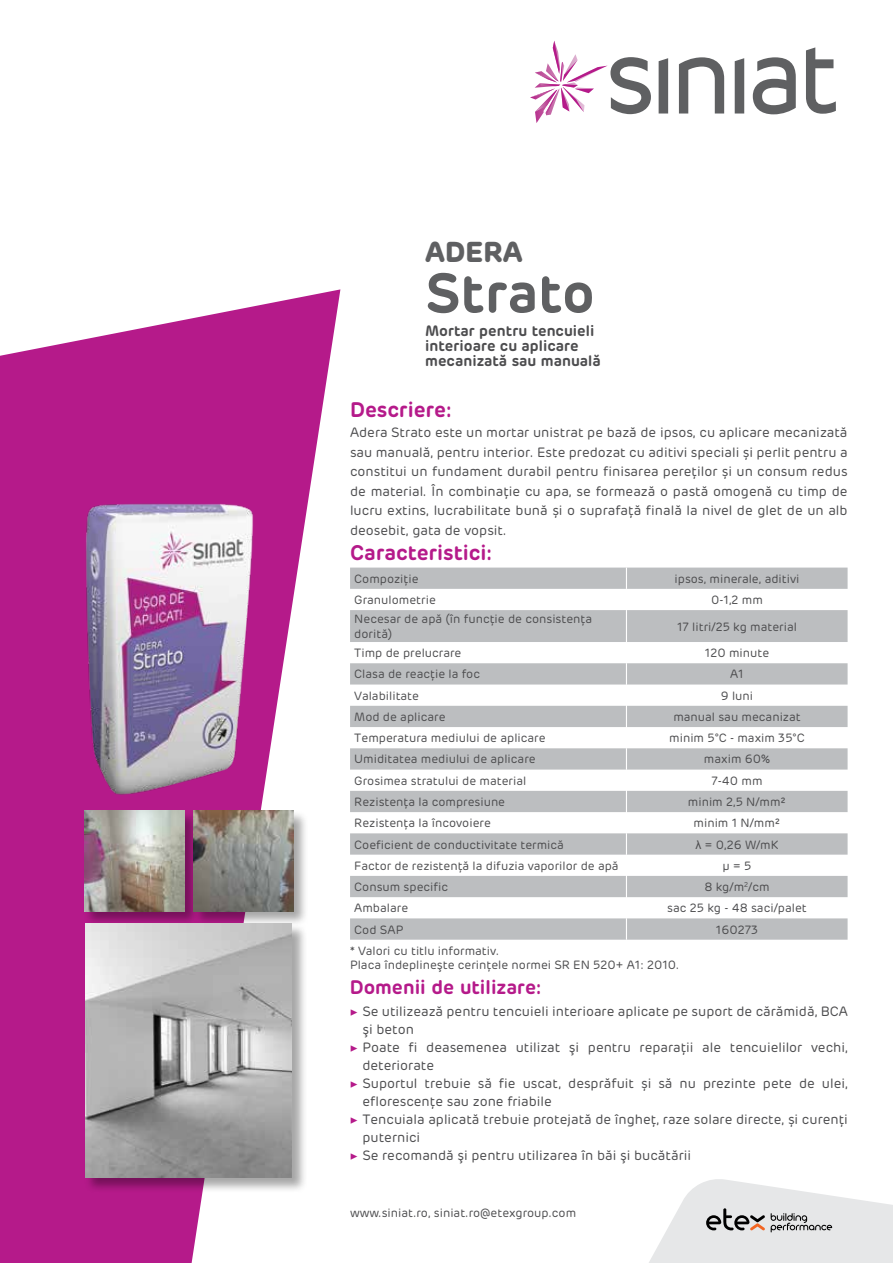
<style>
.page{position:relative;width:893px;height:1263px;background:#fff}
.page>*{position:absolute;margin:0;border:0;box-sizing:border-box;transform-origin:0 0}
.t1{font:600 55.5px "Rubrik";color:#5f6062}
.t2{font:700 28.5px "Rubrik";color:#5f6062}
.t3{font:600 21px "Rubrik";color:#b51a8a}
.t4{font:600 19.5px "Rubrik";color:#b51a8a}
.t5{font:600 15px/15px "Rubrik";color:#4d4d4f}
.t6{font:13.5px/19.5px "Rubrik";color:#4d4d4f;text-align:justify}
.t7{font:12px/14.4px "Rubrik";color:#4d4d4f}
.s1{font-family:"Arial"}
.s2{font-family:"Minion Pro";color:#b51a8a}
</style>
<div class="page">
<svg style="left:0;top:289px;width:340px;height:974px;fill:#b51a8a"></svg>
<svg style="left:649px;top:1179px;width:244px;height:84px"></svg>
<svg style="left:753px;top:57px;width:43px;height:57px"></svg>
<svg style="left:659px;top:58px;width:9px;height:56px"></svg>
<svg style="left:679px;top:57px;width:45px;height:57px"></svg>
<svg style="left:735px;top:58px;width:9px;height:56px"></svg>
<svg style="left:806px;top:47px;width:30px;height:67px"></svg>
<svg style="left:530px;top:41px;width:121px;height:82px"></svg>
<svg style="left:350px;top:568px;width:498px;height:372px;fill:#bcbec0"></svg>
<svg style="left:626px;top:568px;width:1px;height:42px"></svg>
<hr style="left:626px;top:610px;width:1px;height:32px;background:#fff">
<svg style="left:626px;top:642px;width:1px;height:298px"></svg>
<div style="left:83px;top:810px;width:117px;height:117px;background:#000;opacity:.35"></div>
<img style="left:84px;top:811px;width:100px;height:100px">
<div style="left:192px;top:810px;width:117px;height:117px;background:#000;opacity:.35"></div>
<img style="left:193px;top:811px;width:100px;height:100px">
<div style="left:84px;top:923px;width:223px;height:271px;background:#000;opacity:.35"></div>
<img style="left:85px;top:924px;width:207px;height:254px">
<img style="left:81px;top:500px;width:176px;height:297px">
<h2 class="t2" style="left:425px;top:234px;width:99px">ADERA</h2>
<h1 class="t1" style="left:425px;top:258px;width:171px">Strato</h1>
<p class="t5" style="left:425px;top:323px;width:177px">Mortar pentru tencuieli interioare cu aplicare mecanizată sau manuală</p>
<h3 class="t3" style="left:350px;top:396px;width:103px">Descriere:</h3>
<p class="t6" style="left:350px;top:423px;width:499px">Adera Strato este un mortar unistrat pe bază de ipsos, cu aplicare mecanizată sau manuală, pentru interior. Este predozat cu aditivi speciali și perlit pentru a constitui un fundament durabil pentru finisarea pereţilor și un consum redus de material. În combinaţie cu apa, se formează o pastă omogenă cu timp de lucru extins, lucrabilitate bună și o suprafaţă finală la nivel de glet de un alb deosebit, gata de vopsit.</p>
<h3 class="t3" style="left:350px;top:539px;width:144px">Caracteristici:</h3>
<p class="t7" style="left:354px;top:571px;width:66px">Compoziţie</p>
<p class="t7" style="left:674px;top:571px;width:126px">ipsos, minerale, aditivi</p>
<p class="t7" style="left:354px;top:592px;width:83px">Granulometrie</p>
<p class="t7" style="left:711px;top:592px;width:53px">0-1,2 mm</p>
<p class="t7" style="left:354px;top:612px;width:239px">Necesar de apă (în funcţie de consistenţa dorită)</p>
<p class="t7" style="left:677px;top:619px;width:121px">17 litri/25 kg material</p>
<p class="t7" style="left:354px;top:646px;width:109px">Timp de prelucrare</p>
<p class="t7" style="left:705px;top:646px;width:66px">120 minute</p>
<p class="t7" style="left:354px;top:667px;width:127px">Clasa de reacţie la foc</p>
<p class="t7" style="left:730px;top:667px;width:15px">A1</p>
<p class="t7" style="left:354px;top:688px;width:66px">Valabilitate</p>
<p class="t7" style="left:721px;top:688px;width:34px">9 luni</p>
<p class="t7" style="left:354px;top:709px;width:93px">Mod de aplicare</p>
<p class="t7" style="left:673px;top:709px;width:129px">manual sau mecanizat</p>
<p class="t7" style="left:354px;top:731px;width:193px">Temperatura mediului de aplicare</p>
<p class="t7" style="left:669px;top:731px;width:137px">minim 5°C - maxim 35°C</p>
<p class="t7" style="left:354px;top:752px;width:183px">Umiditatea mediului de aplicare</p>
<p class="t7" style="left:704px;top:752px;width:68px">maxim 60%</p>
<p class="t7" style="left:354px;top:773px;width:173px">Grosimea stratului de material</p>
<p class="t7" style="left:711px;top:773px;width:52px">7-40 mm</p>
<p class="t7" style="left:354px;top:794px;width:152px">Rezistenţa la compresiune</p>
<p class="t7" style="left:688px;top:794px;width:100px">minim 2,5 N/mm²</p>
<p class="t7" style="left:354px;top:816px;width:138px">Rezistenţa la încovoiere</p>
<p class="t7" style="left:694px;top:816px;width:88px">minim 1 N/mm²</p>
<p class="t7" style="left:354px;top:837px;width:211px">Coeficient de conductivitate termică</p>
<p class="t7" style="left:696px;top:837px;width:84px"><span class="s1">λ</span> = 0,26 W/mK</p>
<p class="t7" style="left:354px;top:858px;width:266px">Factor de rezistenţă la difuzia vaporilor de apă</p>
<p class="t7" style="left:723px;top:858px;width:30px">µ = 5</p>
<p class="t7" style="left:354px;top:880px;width:95px">Consum specific</p>
<p class="t7" style="left:704px;top:880px;width:67px">8 kg/m<sup>2</sup>/cm</p>
<p class="t7" style="left:354px;top:901px;width:55px">Ambalare</p>
<p class="t7" style="left:667px;top:901px;width:141px">sac 25 kg - 48 saci/palet</p>
<p class="t7" style="left:354px;top:922px;width:51px">Cod SAP</p>
<p class="t7" style="left:716px;top:922px;width:44px">160273</p>
<p class="t7" style="left:350px;top:944px;width:331px">* Valori cu titlu informativ.<br>Placa îndeplineşte cerinţele normei SR EN 520+ A1: 2010.</p>
<h3 class="t4" style="left:350px;top:974px;width:193px">Domenii de utilizare:</h3>
<p class="t6" style="left:350px;top:1001px;width:500px"><span class="s2">▶</span> Se utilizează pentru tencuieli interioare aplicate pe suport de cărămidă, BCA</p>
<p class="t6" style="left:362px;top:1019px;width:53px">şi beton</p>
<p class="t6" style="left:350px;top:1037px;width:500px"><span class="s2">▶</span> Poate fi deasemenea utilizat şi pentru reparaţii ale tencuielilor vechi,</p>
<p class="t6" style="left:362px;top:1055px;width:73px">deteriorate</p>
<p class="t6" style="left:350px;top:1073px;width:500px"><span class="s2">▶</span> Suportul trebuie să fie uscat, desprăfuit și să nu prezinte pete de ulei,</p>
<p class="t6" style="left:362px;top:1091px;width:191px">eflorescenţe sau zone friabile</p>
<p class="t6" style="left:350px;top:1109px;width:500px"><span class="s2">▶</span> Tencuiala aplicată trebuie protejată de îngheţ, raze solare directe, și curenţi</p>
<p class="t6" style="left:362px;top:1127px;width:59px">puternici</p>
<p class="t6" style="left:350px;top:1145px;width:343px"><span class="s2">▶</span> Se recomandă şi pentru utilizarea în băi şi bucătării</p>
<p class="t7" style="left:350px;top:1206px;width:228px">www.siniat.ro, siniat.ro@etexgroup.com</p>
</div>
